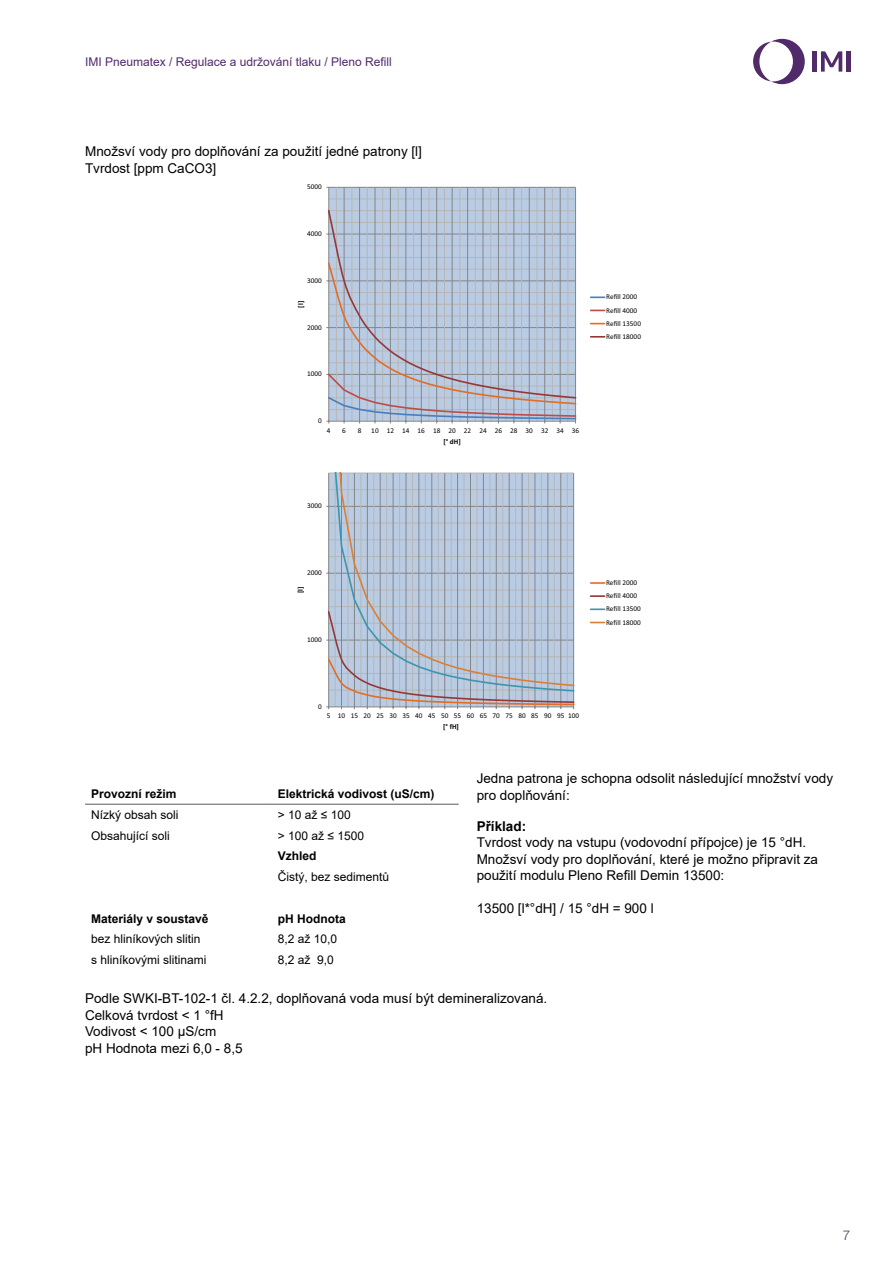
<style>
.page{position:relative;width:893px;height:1263px;background:#fff}
.page>*{position:absolute;margin:0;border:0;box-sizing:border-box;transform-origin:0 0}
.t1{font:13.5px/16.5px "Arial";color:#000}
.t2{font:700 13.5px "Arial";color:#000}
.t3{font:300 13.5px "Helvetica Neue LTW1 G";color:#512a6a}
.t4{font:12px "Arial";color:#000}
.t5{font:700 12px "Arial";color:#000}
.t6{font:12px "Arial";color:#512a6a}
.t7{font:7.2px/13.2px "Calibri";color:#000}
.t8{font:700 7.2px "Calibri";color:#000}
</style>
<div class="page">
<svg style="left:753px;top:39px;width:52px;height:45px"></svg>
<hr style="left:813px;top:51px;width:4px;height:21px;background:#512a6a">
<hr style="left:846px;top:51px;width:4px;height:21px;background:#512a6a">
<svg style="left:821px;top:51px;width:21px;height:21px"></svg>
<hr style="left:85px;top:804px;width:187px;height:1px;background:#58595b">
<hr style="left:272px;top:804px;width:187px;height:1px;background:#58595b">
<div style="left:329px;top:187px;width:247px;height:234px;background:#b9cce4"></div>
<hr style="left:329px;top:199px;width:247px;height:1px;background:#b7b7b7">
<hr style="left:329px;top:187px;width:247px;height:1px;background:#868686">
<hr style="left:568px;top:187px;width:1px;height:234px;background:#b7b7b7">
<hr style="left:552px;top:187px;width:1px;height:234px;background:#b7b7b7">
<hr style="left:537px;top:187px;width:1px;height:234px;background:#b7b7b7">
<hr style="left:521px;top:187px;width:1px;height:234px;background:#b7b7b7">
<hr style="left:506px;top:187px;width:1px;height:234px;background:#b7b7b7">
<hr style="left:490px;top:187px;width:1px;height:234px;background:#b7b7b7">
<hr style="left:475px;top:187px;width:1px;height:234px;background:#b7b7b7">
<hr style="left:460px;top:187px;width:1px;height:234px;background:#b7b7b7">
<hr style="left:444px;top:187px;width:1px;height:234px;background:#b7b7b7">
<hr style="left:429px;top:187px;width:1px;height:234px;background:#b7b7b7">
<hr style="left:413px;top:187px;width:1px;height:234px;background:#b7b7b7">
<hr style="left:398px;top:187px;width:1px;height:234px;background:#b7b7b7">
<hr style="left:382px;top:187px;width:1px;height:234px;background:#b7b7b7">
<hr style="left:367px;top:187px;width:1px;height:234px;background:#b7b7b7">
<hr style="left:352px;top:187px;width:1px;height:234px;background:#b7b7b7">
<hr style="left:336px;top:187px;width:1px;height:234px;background:#b7b7b7">
<hr style="left:575px;top:187px;width:1px;height:234px;background:#868686">
<hr style="left:560px;top:187px;width:1px;height:234px;background:#868686">
<hr style="left:544px;top:187px;width:1px;height:234px;background:#868686">
<hr style="left:529px;top:187px;width:1px;height:234px;background:#868686">
<hr style="left:514px;top:187px;width:1px;height:234px;background:#868686">
<hr style="left:498px;top:187px;width:1px;height:234px;background:#868686">
<hr style="left:483px;top:187px;width:1px;height:234px;background:#868686">
<hr style="left:467px;top:187px;width:1px;height:234px;background:#868686">
<hr style="left:452px;top:187px;width:1px;height:234px;background:#868686">
<hr style="left:436px;top:187px;width:1px;height:234px;background:#868686">
<hr style="left:421px;top:187px;width:1px;height:234px;background:#868686">
<hr style="left:406px;top:187px;width:1px;height:234px;background:#868686">
<hr style="left:390px;top:187px;width:1px;height:234px;background:#868686">
<hr style="left:375px;top:187px;width:1px;height:234px;background:#868686">
<hr style="left:359px;top:187px;width:1px;height:234px;background:#868686">
<hr style="left:344px;top:187px;width:1px;height:234px;background:#868686">
<hr style="left:328px;top:187px;width:1px;height:234px;background:#868686">
<svg style="left:326px;top:261px;width:250px;height:162px"></svg>
<svg style="left:329px;top:209px;width:247px;height:190px"></svg>
<svg style="left:591px;top:296px;width:14px;height:2px"></svg>
<svg style="left:591px;top:310px;width:14px;height:1px"></svg>
<svg style="left:591px;top:323px;width:14px;height:1px"></svg>
<svg style="left:591px;top:336px;width:14px;height:2px"></svg>
<hr style="left:328px;top:473px;width:1px;height:234px;background:#868686">
<svg style="left:326px;top:610px;width:248px;height:99px;background:#bbb6bd"></svg>
<svg style="left:329px;top:687px;width:245px;height:5px"></svg>
<svg style="left:329px;top:473px;width:245px;height:214px;background:#b3c1d3"></svg>
<svg style="left:591px;top:582px;width:14px;height:2px"></svg>
<svg style="left:591px;top:595px;width:14px;height:2px"></svg>
<svg style="left:591px;top:608px;width:14px;height:2px"></svg>
<svg style="left:591px;top:622px;width:14px;height:1px"></svg>
<p class="t6" style="left:85px;top:54px;width:308px">IMI Pneumatex / Regulace a udržování tlaku / Pleno Refill</p>
<p class="t1" style="left:85px;top:143px;width:339px">Množsví vody pro doplňování za použití jedné patrony [l]<br>Tvrdost [ppm CaCO3]</p>
<p class="t7" style="left:307px;top:180px;width:16px">5000</p>
<p class="t7" style="left:307px;top:227px;width:16px">4000</p>
<p class="t7" style="left:307px;top:274px;width:16px">3000</p>
<p class="t8" style="left:296px;top:307px;width:8px;rotate:-90deg">[l]</p>
<p class="t7" style="left:307px;top:320px;width:16px">2000</p>
<p class="t7" style="left:307px;top:367px;width:16px">1000</p>
<p class="t7" style="left:318px;top:414px;width:5px">0</p>
<p class="t7" style="left:327px;top:423px;width:5px">4</p>
<p class="t7" style="left:342px;top:423px;width:5px">6</p>
<p class="t7" style="left:358px;top:423px;width:5px">8</p>
<p class="t7" style="left:371px;top:423px;width:209px">10 12 14 16 18 20 22 24 26 28 30 32 34 36</p>
<p class="t7" style="left:307px;top:499px;width:16px">3000</p>
<p class="t7" style="left:307px;top:566px;width:16px">2000</p>
<p class="t8" style="left:295px;top:593px;width:8px;rotate:-90deg">[l]</p>
<p class="t7" style="left:307px;top:633px;width:16px">1000</p>
<p class="t7" style="left:318px;top:700px;width:5px">0</p>
<p class="t8" style="left:443px;top:436px;width:19px">[° dH]</p>
<p class="t7" style="left:327px;top:709px;width:254px">5 10 15 20 25 30 35 40 45 50 55 60 65 70 75 80 85 90 95 100</p>
<p class="t8" style="left:443px;top:722px;width:17px">[° fH]</p>
<p class="t7" style="left:606px;top:290px;width:36px">Refill 2000<br>Refill 4000<br>Refill 13500<br>Refill 18000</p>
<p class="t7" style="left:606px;top:576px;width:36px">Refill 2000<br>Refill 4000<br>Refill 13500<br>Refill 18000</p>
<p class="t5" style="left:91px;top:785px;width:87px">Provozní režim</p>
<p class="t5" style="left:278px;top:785px;width:158px">Elektrická vodivost (uS/cm)</p>
<p class="t4" style="left:91px;top:806px;width:89px">Nízký obsah soli</p>
<p class="t4" style="left:278px;top:806px;width:74px">&gt; 10 až ≤ 100</p>
<p class="t4" style="left:91px;top:827px;width:80px">Obsahující soli</p>
<p class="t4" style="left:278px;top:827px;width:88px">&gt; 100 až ≤ 1500</p>
<p class="t5" style="left:278px;top:848px;width:40px">Vzhled</p>
<p class="t4" style="left:278px;top:869px;width:113px">Čistý, bez sedimentů</p>
<p class="t5" style="left:91px;top:910px;width:119px">Materiály v soustavě</p>
<p class="t5" style="left:278px;top:910px;width:69px">pH Hodnota</p>
<p class="t4" style="left:91px;top:931px;width:111px">bez hliníkových slitin</p>
<p class="t4" style="left:278px;top:931px;width:61px">8,2 až 10,0</p>
<p class="t4" style="left:91px;top:952px;width:117px">s hliníkovými slitinami</p>
<p class="t4" style="left:278px;top:952px;width:58px">8,2 až 9,0</p>
<p class="t1" style="left:477px;top:770px;width:358px">Jedna patrona je schopna odsolit následující množství vody pro doplňování:</p>
<p class="t2" style="left:477px;top:816px;width:51px">Příklad:</p>
<p class="t1" style="left:477px;top:834px;width:343px">Tvrdost vody na vstupu (vodovodní přípojce) je 15 °dH.<br>Množsví vody pro doplňování, které je možno připravit za použití modulu Pleno Refill Demin 13500:</p>
<p class="t1" style="left:477px;top:900px;width:179px">13500 [l*°dH] / 15 °dH = 900 l</p>
<p class="t1" style="left:85px;top:990px;width:464px">Podle SWKI-BT-102-1 čl. 4.2.2, doplňovaná voda musí být demineralizovaná.<br>Celková tvrdost &lt; 1 °fH<br>Vodivost &lt; 100 μS/cm<br>pH Hodnota mezi 6,0 - 8,5</p>
<p class="t3" style="left:843px;top:1226px;width:9px">7</p>
</div>
